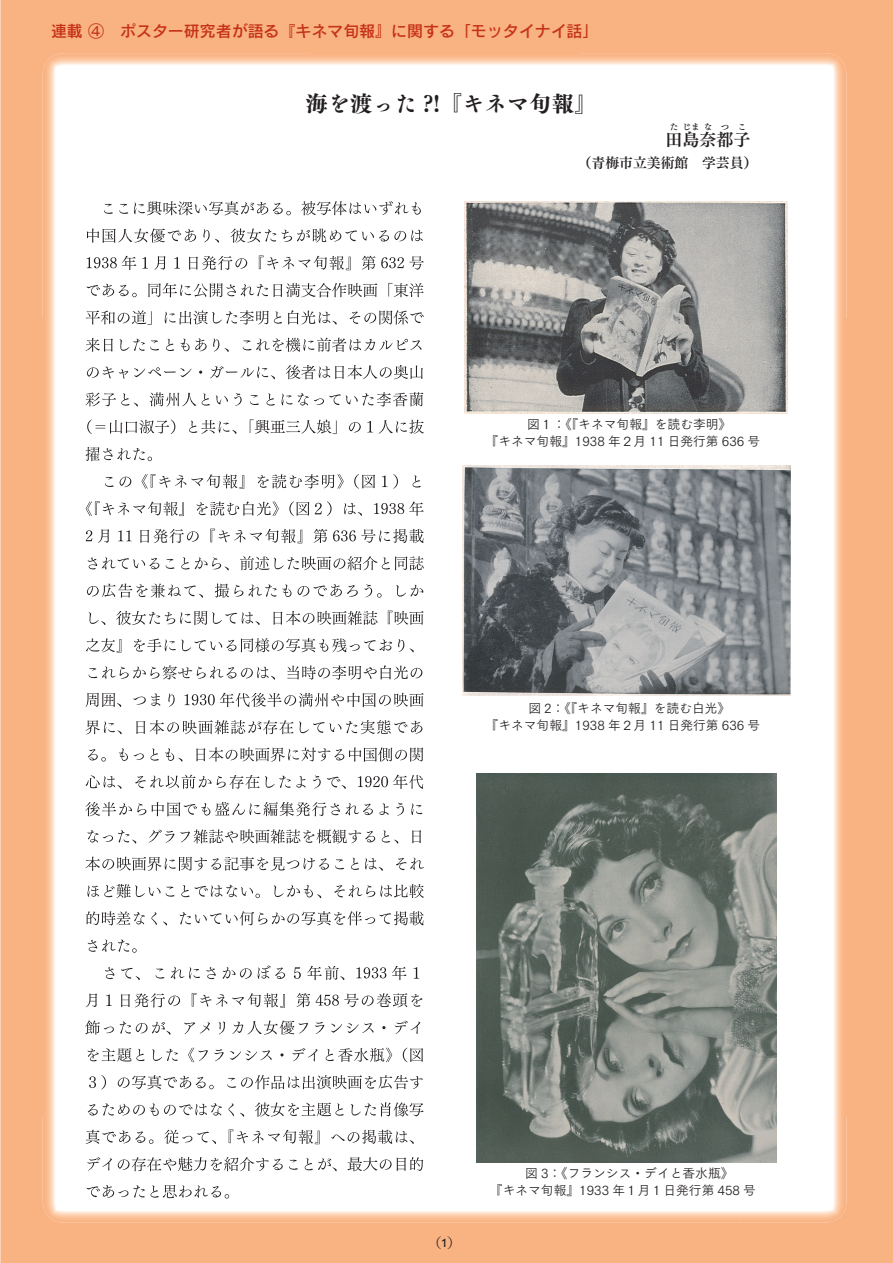
<style>
.page{position:relative;width:893px;height:1263px;background:#f9b281}
.page>*{position:absolute;margin:0;border:0;box-sizing:border-box;transform-origin:0 0}
.t1{font:22.35px "Tsuku BMD Min Std E";color:#231f20}
.t2{font:16.95px "Tsuku Min Pr 5 B";color:#231f20}
.t3{font:15.9px "Rodin Pro DB";color:#c5321a}
.t4{font:13.8px "Tsuku Min Pr 5 B";color:#231f20}
.t5{font:13.8px "Koz Min Pro";color:#231f20}
.t6{font:12.75px/17px "Tsuku Go Pr 5 R";color:#231f20}
.t7{font:8.55px "Tsuku Min Pr 5 B";color:#231f20}
.s1{font-family:"Candara";font-size:15.9px}
</style>
<div class="page">
<img style="left:43px;top:53px;width:803px;height:1169px">
<svg style="left:87px;top:1185px;width:142px;height:13px"></svg>
<svg style="left:87px;top:1157px;width:336px;height:14px"></svg>
<svg style="left:86px;top:1129px;width:328px;height:15px"></svg>
<svg style="left:88px;top:1102px;width:335px;height:15px"></svg>
<svg style="left:89px;top:1075px;width:334px;height:14px"></svg>
<svg style="left:88px;top:1048px;width:335px;height:14px"></svg>
<svg style="left:85px;top:1020px;width:335px;height:15px"></svg>
<svg style="left:86px;top:993px;width:336px;height:15px"></svg>
<svg style="left:105px;top:965px;width:314px;height:15px"></svg>
<svg style="left:88px;top:939px;width:49px;height:14px"></svg>
<svg style="left:87px;top:911px;width:337px;height:14px"></svg>
<svg style="left:88px;top:884px;width:336px;height:14px"></svg>
<svg style="left:86px;top:857px;width:338px;height:14px"></svg>
<svg style="left:87px;top:829px;width:334px;height:14px"></svg>
<svg style="left:85px;top:802px;width:337px;height:14px"></svg>
<svg style="left:86px;top:775px;width:337px;height:14px"></svg>
<svg style="left:88px;top:747px;width:335px;height:15px"></svg>
<svg style="left:86px;top:720px;width:336px;height:14px"></svg>
<svg style="left:86px;top:693px;width:338px;height:14px"></svg>
<svg style="left:89px;top:665px;width:333px;height:15px"></svg>
<svg style="left:86px;top:638px;width:328px;height:15px"></svg>
<svg style="left:89px;top:611px;width:335px;height:14px"></svg>
<svg style="left:87px;top:583px;width:336px;height:15px"></svg>
<svg style="left:88px;top:556px;width:336px;height:14px"></svg>
<svg style="left:86px;top:529px;width:338px;height:14px"></svg>
<svg style="left:86px;top:501px;width:338px;height:15px"></svg>
<svg style="left:105px;top:474px;width:316px;height:15px"></svg>
<svg style="left:86px;top:447px;width:66px;height:14px"></svg>
<svg style="left:87px;top:419px;width:337px;height:15px"></svg>
<svg style="left:85px;top:392px;width:338px;height:15px"></svg>
<svg style="left:87px;top:365px;width:336px;height:14px"></svg>
<svg style="left:86px;top:338px;width:335px;height:14px"></svg>
<svg style="left:86px;top:310px;width:338px;height:15px"></svg>
<svg style="left:87px;top:283px;width:337px;height:14px"></svg>
<svg style="left:87px;top:256px;width:337px;height:14px"></svg>
<svg style="left:87px;top:228px;width:336px;height:15px"></svg>
<svg style="left:104px;top:201px;width:317px;height:14px"></svg>
<img style="left:464px;top:201px;width:324px;height:212px">
<img style="left:462px;top:466px;width:328px;height:229px">
<img style="left:476px;top:773px;width:300px;height:389px">
<p class="t3" style="left:51px;top:21px;width:549px">連載 ④　ポスター研究者が語る『キネマ旬報』に関する「モッタイナイ話」</p>
<h1 class="t1" style="left:305px;top:83px;width:293px">海を渡った ?!『キネマ旬報』</h1>
<p class="t7" style="left:670px;top:119px;width:10px">た</p>
<p class="t7" style="left:682px;top:119px;width:19px">じま</p>
<p class="t7" style="left:704px;top:119px;width:10px">な</p>
<p class="t7" style="left:721px;top:119px;width:10px">つ</p>
<p class="t7" style="left:738px;top:119px;width:10px">こ</p>
<p class="t4" style="left:578px;top:151px;width:181px">（青梅市立美術館　学芸員）</p>
<h2 class="t2" style="left:665px;top:124px;width:87px">田島奈都子</h2>
<p class="t6" style="left:486px;top:415px;width:276px;text-indent:42px">図１：《『キネマ旬報』を読む李明》<br>『キネマ旬報』1938 年２月 11 日発行第 636 号</p>
<p class="t6" style="left:486px;top:699px;width:276px;text-indent:43px">図 2：《『キネマ旬報』を読む白光》<br>『キネマ旬報』1938 年２月 11 日発行第 636 号</p>
<p class="t5" style="left:428px;top:1233px;width:35px">（<span class="s1">1</span>）</p>
<p class="t6" style="left:490px;top:1163px;width:268px;text-indent:35px">図 3：《フランシス・デイと香水瓶》<br>『キネマ旬報』1933 年１月１日発行第 458 号</p>
</div>
